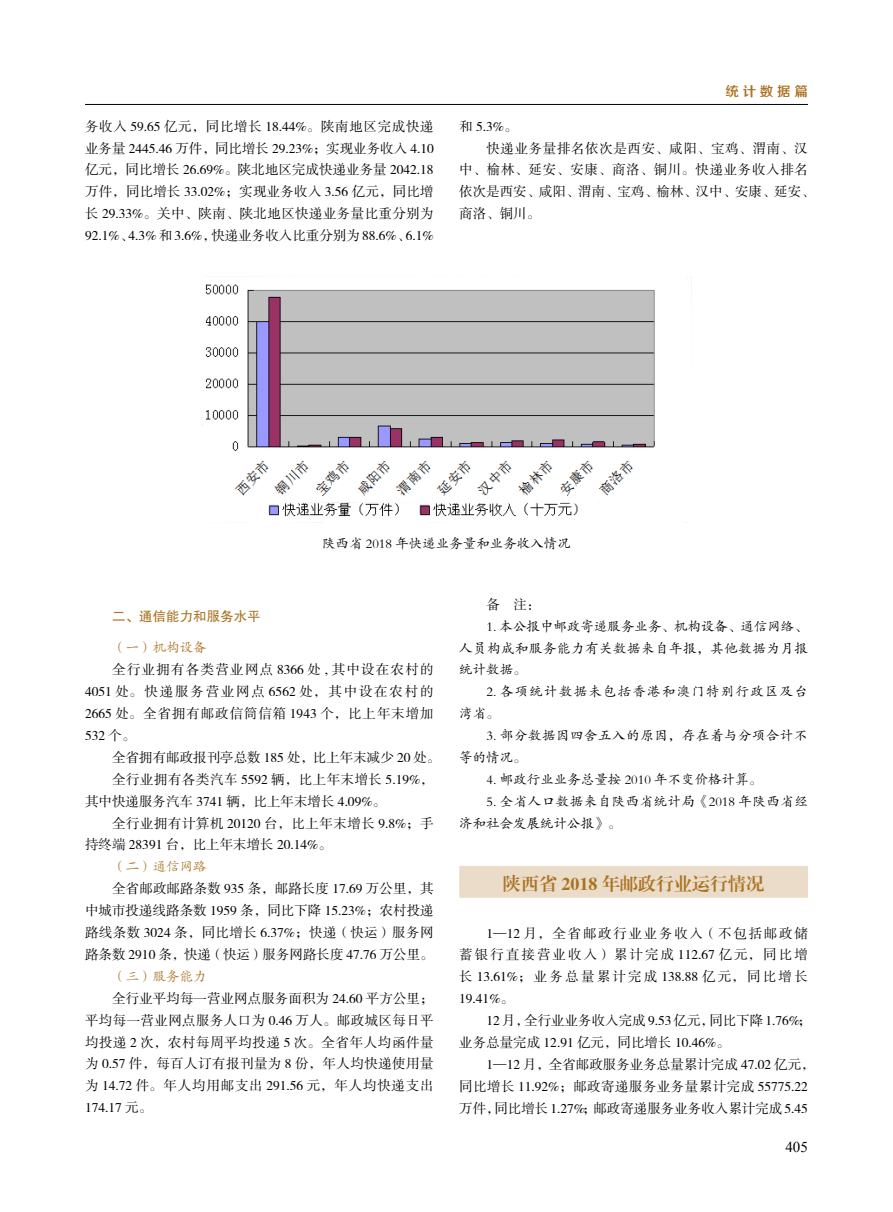
<style>
.page{position:relative;width:893px;height:1212px;background:#fff}
.page>*{position:absolute;margin:0;border:0;box-sizing:border-box;transform-origin:0 0}
.t1{font:18px "FZXBSK GBK1 0";color:#aa7322}
.t2{font:15px "Times New Roman";color:#000}
.t3{font:13.5px/21.9px "FZSSK GBK1 0";color:#000;text-align:justify}
.t4{font:13.5px/21.9px "FZKTK GBK1 0";letter-spacing:.035em;color:#000}
.t5{font:13.5px "FZSSK GBK1 0";letter-spacing:.035em;color:#000}
.t6{font:13.5px "FZSSK GBK1 0";letter-spacing:.045em;color:#000}
.t7{font:13.5px "FZKTK GBK1 0";color:#000}
.t8{font:13.5px/21.9px "FZKTK GBK1 0";letter-spacing:.09em;color:#000}
.t9{font:13.5px "FZKTK GBK1 0";color:#aa7322}
.t10{font:13.5px "FZHTK GBK1 0";color:#aa7322}
.t11{font:13.5px "FZZZHONGJW GB1 0";letter-spacing:.275em;color:#aa7322}
</style>
<div class="page">
<hr style="left:85px;top:104px;width:723px;height:1px;background:#000">
<img style="left:202px;top:284px;width:453px;height:233px">
<div style="left:459px;top:866px;width:349px;height:32px;background:#eadcc8"></div>
<p class="t11" style="left:725px;top:84px;width:84px">统计数据篇</p>
<p class="t3" style="left:85px;top:116px;width:350px">务收入 59.65 亿元，同比增长 18.44%。陕南地区完成快递业务量 2445.46 万件，同比增长 29.23%；实现业务收入 4.10亿元，同比增长 26.69%。陕北地区完成快递业务量 2042.18万件，同比增长 33.02%；实现业务收入 3.56 亿元，同比增长 29.33%。关中、陕南、陕北地区快递业务量比重分别为92.1%、4.3% 和 3.6%，快递业务收入比重分别为 88.6%、6.1%</p>
<p class="t3" style="left:459px;top:116px;width:60px">和 5.3%。</p>
<p class="t6" style="left:486px;top:141px;width:323px">快递业务量排名依次是西安、咸阳、宝鸡、渭南、汉</p>
<p class="t6" style="left:459px;top:163px;width:350px">中、榆林、延安、安康、商洛、铜川。快递业务收入排名</p>
<p class="t3" style="left:459px;top:181px;width:357px">依次是西安、咸阳、渭南、宝鸡、榆林、汉中、安康、延安、</p>
<p class="t3" style="left:459px;top:203px;width:82px">商洛、铜川。</p>
<p class="t7" style="left:322px;top:536px;width:250px">陕西省 2018 年快递业务量和业务收入情况</p>
<p class="t10" style="left:112px;top:609px;width:150px">二、通信能力和服务水平</p>
<p class="t9" style="left:112px;top:641px;width:96px">（一）机构设备</p>
<p class="t3" style="left:85px;top:659px;width:350px;text-indent:27px">全行业拥有各类营业网点 8366 处 , 其中设在农村的4051 处。快递服务营业网点 6562 处，其中设在农村的2665 处。全省拥有邮政信筒信箱 1943 个，比上年末增加532 个。</p>
<p class="t3" style="left:112px;top:747px;width:330px">全省拥有邮政报刊亭总数 185 处，比上年末减少 20 处。</p>
<p class="t5" style="left:112px;top:772px;width:323px">全行业拥有各类汽车 5592 辆，比上年末增长 5.19%，</p>
<p class="t3" style="left:85px;top:791px;width:303px">其中快递服务汽车 3741 辆，比上年末增长 4.09%。</p>
<p class="t5" style="left:112px;top:816px;width:323px">全行业拥有计算机 20120 台，比上年末增长 9.8%；手</p>
<p class="t3" style="left:85px;top:834px;width:248px">持终端 28391 台，比上年末增长 20.14%。</p>
<p class="t9" style="left:112px;top:860px;width:96px">（二）通信网路</p>
<p class="t3" style="left:85px;top:878px;width:350px;text-indent:27px">全省邮政邮路条数 935 条，邮路长度 17.69 万公里，其中城市投递线路条数 1959 条，同比下降 15.23%；农村投递路线条数 3024 条，同比增长 6.37%；快递（快运）服务网路条数 2910 条，快递（快运）服务网路长度 47.76 万公里。</p>
<p class="t9" style="left:112px;top:969px;width:96px">（三）服务能力</p>
<p class="t3" style="left:85px;top:988px;width:350px;text-indent:27px">全行业平均每一营业网点服务面积为 24.60 平方公里；平均每一营业网点服务人口为 0.46 万人。邮政城区每日平均投递 2 次，农村每周平均投递 5 次。全省年人均函件量为 0.57 件，每百人订有报刊量为 8 份，年人均快递使用量为 14.72 件。年人均用邮支出 291.56 元，年人均快递支出174.17 元。</p>
<p class="t3" style="left:486px;top:594px;width:55px">备　注：</p>
<p class="t4" style="left:459px;top:615px;width:350px;text-align:justify;text-indent:27px">1. 本公报中邮政寄递服务业务、机构设备、通信网络、人员构成和服务能力有关数据来自年报，其他数据为月报统计数据。</p>
<p class="t8" style="left:459px;top:681px;width:350px;text-indent:27px">2. 各项统计数据未包括香港和澳门特别行政区及台湾省。</p>
<p class="t4" style="left:459px;top:725px;width:350px;text-indent:27px">3. 部分数据因四舍五入的原因，存在着与分项合计不等的情况。</p>
<p class="t7" style="left:486px;top:772px;width:277px">4. 邮政行业业务总量按 2010 年不变价格计算。</p>
<p class="t4" style="left:459px;top:790px;width:350px;text-indent:27px">5. 全省人口数据来自陕西省统计局《2018 年陕西省经济和社会发展统计公报》。</p>
<h1 class="t1" style="left:503px;top:873px;width:262px">陕西省 2018 年邮政行业运行情况</h1>
<p class="t3" style="left:459px;top:923px;width:350px;text-indent:27px">1—12 月，全省邮政行业业务收入（不包括邮政储蓄银行直接营业收入）累计完成 112.67 亿元，同比增长 13.61%；业务总量累计完成 138.88 亿元，同比增长19.41%。</p>
<p class="t3" style="left:459px;top:1010px;width:354px;text-indent:27px">12 月，全行业业务收入完成 9.53 亿元，同比下降 1.76%；业务总量完成 12.91 亿元，同比增长 10.46%。</p>
<p class="t3" style="left:459px;top:1054px;width:357px;text-align:left;text-indent:27px">1—12 月，全省邮政服务业务总量累计完成 47.02 亿元，同比增长 11.92%；邮政寄递服务业务量累计完成 55775.22万件，同比增长 1.27%；邮政寄递服务业务收入累计完成 5.45</p>
<p class="t2" style="left:785px;top:1137px;width:24px">405</p>
</div>
